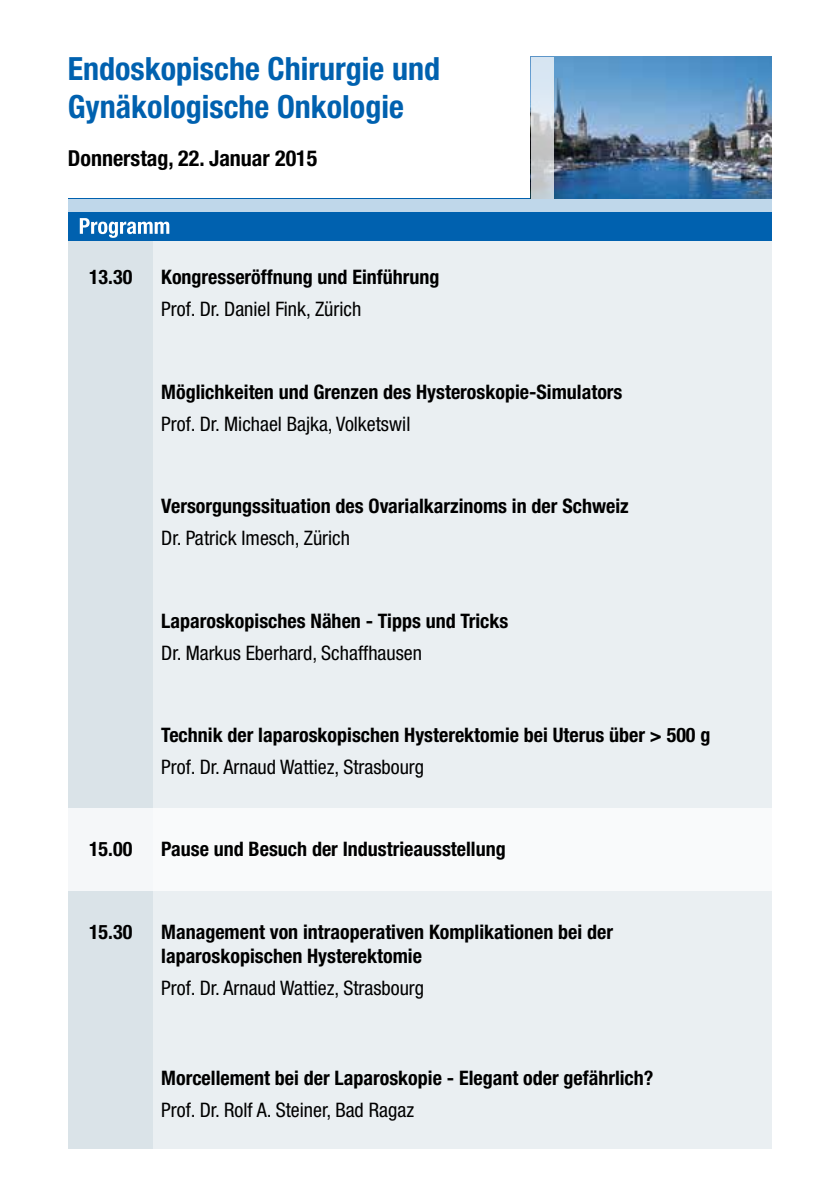
<style>
.page{position:relative;width:840px;height:1191px;background:#fff}
.page>*{position:absolute;margin:0;border:0;box-sizing:border-box;transform-origin:0 0}
.t1{font:700 condensed 32px/38.4px "Helvetica Neue LT Std";color:#0061af}
.t2{font:700 condensed 22px "Helvetica Neue LT Std";color:#000}
.t3{font:700 condensed 22px "Helvetica Neue LT Std";color:#fff}
.t4{font:700 condensed 20px/24px "Helvetica Neue LT Std";color:#000}
.t5{font:condensed 20px "Helvetica Neue LT Std";color:#000}
</style>
<div class="page">
<div style="left:68px;top:199px;width:703px;height:42px;background:#0061af"></div>
<img style="left:553px;top:57px;width:218px;height:142px">
<svg style="left:530px;top:57px;width:23px;height:142px;background:#c9d1d8"></svg>
<div style="left:68px;top:199px;width:703px;height:12px;background:#bfd7ea"></div>
<div style="left:68px;top:241px;width:85px;height:907px;background:#dae3e8"></div>
<div style="left:153px;top:241px;width:618px;height:907px;background:#eaeff2"></div>
<div style="left:1px;top:807px;width:838px;height:83px;background:#fff"></div>
<h1 class="t1" style="left:68px;top:49px;width:373px">Endoskopische Chirurgie und<br>Gynäkologische Onkologie</h1>
<p class="t2" style="left:68px;top:145px;width:251px">Donnerstag, 22. Januar 2015</p>
<p class="t3" style="left:79px;top:213px;width:93px">Programm</p>
<p class="t4" style="left:89px;top:265px;width:45px">13.30</p>
<p class="t4" style="left:161px;top:265px;width:279px">Kongresseröffnung und Einführung</p>
<p class="t5" style="left:161px;top:298px;width:201px">Prof. Dr. Daniel Fink, Zürich</p>
<p class="t4" style="left:161px;top:379px;width:462px">Möglichkeiten und Grenzen des Hysteroskopie-Simulators</p>
<p class="t5" style="left:161px;top:412px;width:250px">Prof. Dr. Michael Bajka, Volketswil</p>
<p class="t4" style="left:161px;top:494px;width:468px">Versorgungssituation des Ovarialkarzinoms in der Schweiz</p>
<p class="t5" style="left:161px;top:526px;width:190px">Dr. Patrick Imesch, Zürich</p>
<p class="t4" style="left:161px;top:608px;width:348px">Laparoskopisches Nähen - Tipps und Tricks</p>
<p class="t5" style="left:161px;top:641px;width:262px">Dr. Markus Eberhard, Schaffhausen</p>
<p class="t4" style="left:161px;top:722px;width:550px">Technik der laparoskopischen Hysterektomie bei Uterus über &gt; 500 g</p>
<p class="t5" style="left:161px;top:755px;width:264px">Prof. Dr. Arnaud Wattiez, Strasbourg</p>
<p class="t4" style="left:89px;top:837px;width:45px">15.00</p>
<p class="t4" style="left:161px;top:837px;width:346px">Pause und Besuch der Industrieausstellung</p>
<p class="t4" style="left:89px;top:919px;width:45px">15.30</p>
<p class="t4" style="left:161px;top:919px;width:453px">Management von intraoperativen Komplikationen bei der laparoskopischen Hysterektomie</p>
<p class="t5" style="left:161px;top:976px;width:264px">Prof. Dr. Arnaud Wattiez, Strasbourg</p>
<p class="t4" style="left:161px;top:1066px;width:493px">Morcellement bei der Laparoskopie - Elegant oder gefährlich?</p>
<p class="t5" style="left:161px;top:1098px;width:254px">Prof. Dr. Rolf A. Steiner, Bad Ragaz</p>
</div>
